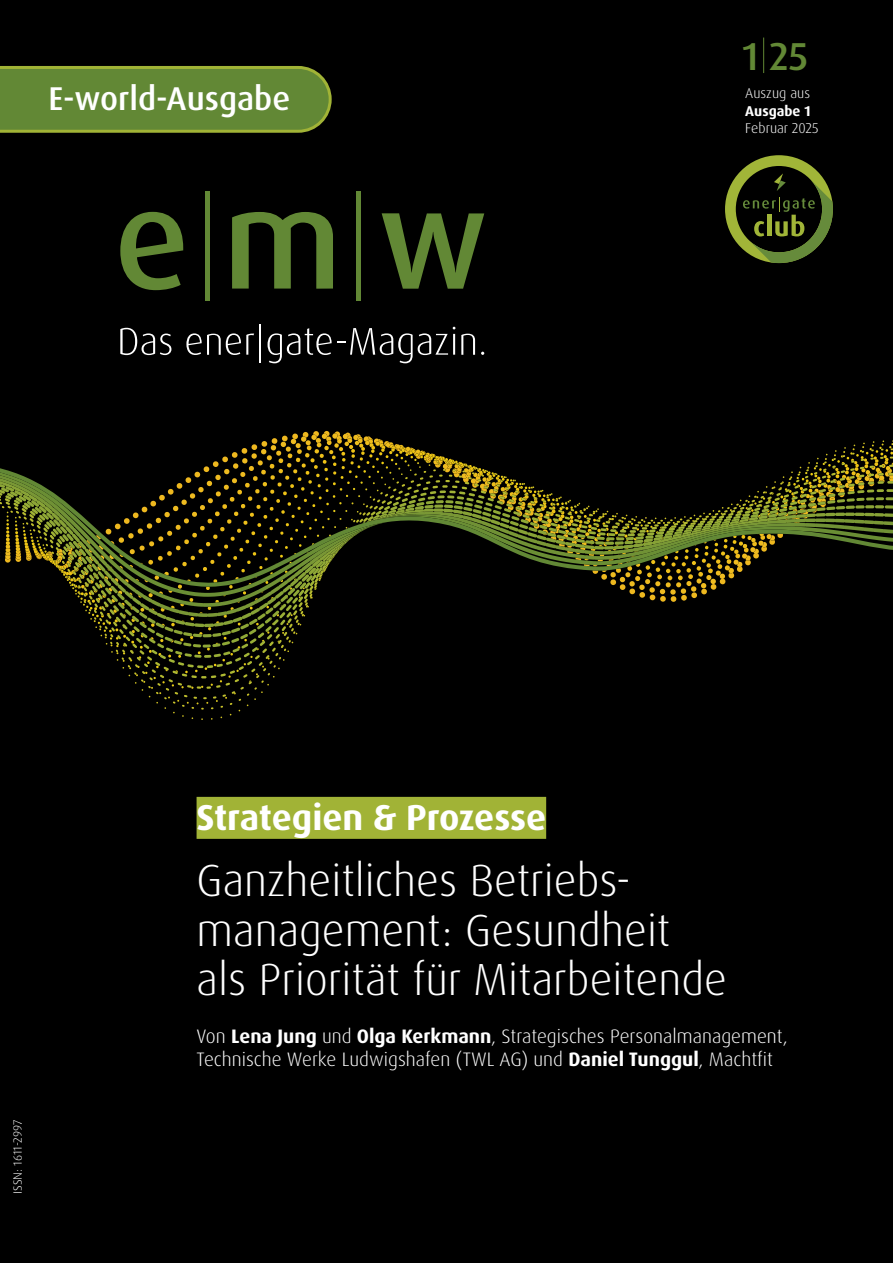
<style>
.page{position:relative;width:893px;height:1263px;background:#000}
.page>*{position:absolute;margin:0;border:0;box-sizing:border-box;transform-origin:0 0}
._03_Titel_Sonderdruck{font:300 45px/49.5px "Dax Pro";color:#fff}
._1_Zahl_-_HEFTFARBE{font:500 39px "Dax Pro";color:#628835}
._03_Rubrik_Sonderdruck{font:700 36px "Dax Pro";letter-spacing:-.005em;color:#fff}
._3_titel_gross{font:500 33px "Dax Pro";color:#fff}
._03_titel_klein{font:300 19.5px/22.5px "Dax Pro";color:#fff}
._1_Monat{font:300 14.25px "Dax Pro";color:#fff}
._1_Ausgabe{font:300 14.25px "Dax Pro";color:#fff}
._1_Ausgabe-2{font:700 14.25px "Dax Pro";color:#fff}
.t1{font:300 12px "Dax Pro";color:#fff}
.s1{font-weight:700}
</style>
<div class="page">
<svg style="left:0;top:440px;width:893px;height:280px"></svg>
<svg style="left:0;top:66px;width:332px;height:67px"></svg>
<hr style="left:763px;top:38px;width:1px;height:35px;background:#628835">
<svg style="left:120px;top:328px;width:52px;height:27px"></svg>
<svg style="left:186px;top:333px;width:68px;height:22px"></svg>
<hr style="left:259px;top:324px;width:2px;height:39px;background:#fff">
<svg style="left:268px;top:327px;width:187px;height:36px"></svg>
<svg style="left:461px;top:334px;width:14px;height:21px"></svg>
<svg style="left:120px;top:212px;width:63px;height:78px"></svg>
<svg style="left:232px;top:212px;width:101px;height:77px"></svg>
<svg style="left:382px;top:213px;width:102px;height:76px"></svg>
<hr style="left:206px;top:192px;width:4px;height:109px;background:#628835">
<hr style="left:356px;top:192px;width:4px;height:109px;background:#628835">
<div style="left:197px;top:797px;width:349px;height:42px;background:#a1b336"></div>
<svg style="left:725px;top:155px;width:108px;height:108px"></svg>
<p class="_3_titel_gross" style="left:48px;top:77px;width:243px">E-world-Ausgabe</p>
<p class="_1_Zahl_-_HEFTFARBE" style="left:742px;top:31px;width:67px">1 25</p>
<p class="_1_Ausgabe" style="left:745px;top:84px;width:66px">Auszug aus</p>
<p class="_1_Ausgabe-2" style="left:745px;top:101px;width:67px">Ausgabe 1</p>
<p class="_1_Monat" style="left:745px;top:119px;width:75px">Februar 2025</p>
<p class="t1" style="left:10px;top:1194px;width:75px;rotate:-90deg">ISSN: 1611-2997</p>
<p class="_03_Rubrik_Sonderdruck" style="left:197px;top:794px;width:351px">Strategien &amp; Prozesse</p>
<p class="_03_Titel_Sonderdruck" style="left:197px;top:856px;width:532px">Ganzheitliches Betriebs&shy;management: Gesundheit als Priorität für Mitarbeitende</p>
<p class="_03_titel_klein" style="left:197px;top:1025px;width:593px">Von <span class="s1">Lena Jung</span> und <span class="s1">Olga Kerkmann</span>, Strategisches Personalmanagement,<br>Technische Werke Ludwigshafen (TWL AG) und <span class="s1">Daniel Tunggul</span>, Machtfit</p>
</div>
